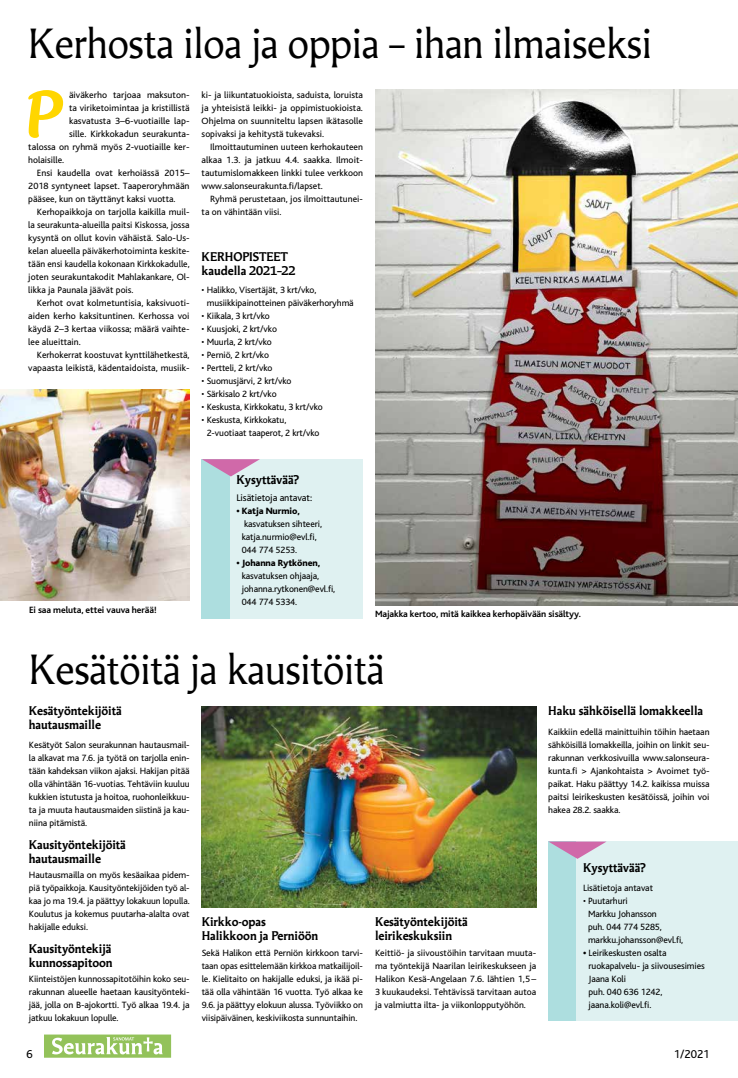
<style>
.page{position:relative;width:738px;height:1078px;background:#fff}
.page>*{position:absolute;margin:0;border:0;box-sizing:border-box;transform-origin:0 0}
.t1{font:78.8px "Bali Script";color:#ffd600}
.t2{font:40px "Martti";letter-spacing:-.01em;color:#000}
.t3{font:700 12px/14px "Martti";letter-spacing:-.01em;color:#000}
.t4{font:12px "Bliss";color:#000}
.t5{font:10px "Bliss";letter-spacing:-.01em;color:#000}
.t6{font:9.5px/13px "Bliss";color:#000;text-align:justify}
.t7{font:700 9.5px "Bliss";letter-spacing:-.01em;color:#000}
.t8{font:800 9.5px "Bliss";letter-spacing:-.01em;color:#000}
.s1{font-weight:800}
</style>
<div class="page">
<img style="left:375px;top:90px;width:362px;height:515px">
<svg style="left:44px;top:1034px;width:127px;height:23px"></svg>
<img style="left:201px;top:706px;width:335px;height:201px">
<div style="left:548px;top:841px;width:29px;height:179px;background:#addedf"></div>
<div style="left:576px;top:841px;width:161px;height:179px;background:#dff1f1"></div>
<svg style="left:548px;top:841px;width:58px;height:17px"></svg>
<div style="left:201px;top:459px;width:30px;height:159px;background:#addedf"></div>
<div style="left:230px;top:459px;width:133px;height:159px;background:#dff1f1"></div>
<svg style="left:202px;top:459px;width:58px;height:17px"></svg>
<img style="left:0;top:390px;width:189px;height:210px">
<h2 class="t2" style="left:28px;top:19px;width:625px">Kerhosta iloa ja oppia – ihan ilmaiseksi</h2>
<h1 class="t1" style="left:27px;top:75px;width:37px">P</h1>
<p class="t6" style="left:69px;top:88px;width:122px">äiväkerho tarjoaa maksuton-</p>
<p class="t6" style="left:69px;top:101px;width:122px">ta viriketoimintaa ja kristillistä</p>
<p class="t6" style="left:69px;top:114px;width:122px">kasvatusta 3–6-vuotiaille lap-</p>
<p class="t6" style="left:69px;top:127px;width:122px">sille. Kirkkokadun seurakunta-</p>
<p class="t6" style="left:28px;top:140px;width:163px">talossa on ryhmä myös 2-vuotiaille ker-</p>
<p class="t6" style="left:28px;top:153px;width:37px">holaisille.</p>
<p class="t6" style="left:37px;top:166px;width:154px">Ensi kaudella ovat kerhoiässä 2015–</p>
<p class="t6" style="left:28px;top:179px;width:163px">2018 syntyneet lapset. Taaperoryhmään</p>
<p class="t6" style="left:28px;top:192px;width:149px">pääsee, kun on täyttänyt kaksi vuotta.</p>
<p class="t6" style="left:37px;top:205px;width:154px">Kerhopaikkoja on tarjolla kaikilla muil-</p>
<p class="t6" style="left:28px;top:218px;width:163px">la seurakunta-alueilla paitsi Kiskossa, jossa</p>
<p class="t6" style="left:28px;top:231px;width:163px">kysyntä on ollut kovin vähäistä. Salo-Us-</p>
<p class="t6" style="left:28px;top:244px;width:163px">kelan alueella päiväkerhotoiminta keskite-</p>
<p class="t6" style="left:28px;top:257px;width:163px">tään ensi kaudella kokonaan Kirkkokadulle,</p>
<p class="t6" style="left:28px;top:270px;width:163px">joten seurakuntakodit Mahlakankare, Ol-</p>
<p class="t6" style="left:28px;top:283px;width:107px">likka ja Paunala jäävät pois.</p>
<p class="t6" style="left:37px;top:296px;width:154px">Kerhot ovat kolmetuntisia, kaksivuoti-</p>
<p class="t6" style="left:28px;top:309px;width:163px">aiden kerho kaksituntinen. Kerhossa voi</p>
<p class="t6" style="left:28px;top:322px;width:163px">käydä 2–3 kertaa viikossa; määrä vaihte-</p>
<p class="t6" style="left:28px;top:335px;width:54px">lee alueittain.</p>
<p class="t6" style="left:37px;top:348px;width:154px">Kerhokerrat koostuvat kynttilähetkestä,</p>
<p class="t6" style="left:28px;top:361px;width:163px">vapaasta leikistä, kädentaidoista, musiik-</p>
<p class="t6" style="left:201px;top:88px;width:163px">ki- ja liikuntatuokioista, saduista, loruista ja yhteisistä leikki- ja oppimistuokioista.<br>Ohjelma on suunniteltu lapsen ikätasolle sopivaksi ja kehitystä tukevaksi.</p>
<p class="t6" style="left:201px;top:140px;width:163px;text-indent:9px">Ilmoittautuminen uuteen kerhokauteen alkaa 1.3. ja jatkuu 4.4. saakka. Ilmoit&shy;tautumislomakkeen linkki tulee verkkoon www.salonseurakunta.fi/lapset.</p>
<p class="t6" style="left:201px;top:192px;width:163px;text-indent:9px">Ryhmä perustetaan, jos ilmoittautunei&shy;ta on vähintään viisi.</p>
<p class="t3" style="left:201px;top:249px;width:95px">KERHOPISTEET kaudella 2021–22</p>
<p class="t6" style="left:206px;top:283px;width:148px;text-indent:-5px">• Halikko, Visertäjät, 3 krt/vko, musiikkipainotteinen päiväkerhoryhmä</p>
<p class="t6" style="left:201px;top:309px;width:70px">• Kiikala, 3 krt/vko</p>
<p class="t6" style="left:201px;top:322px;width:77px">• Kuusjoki, 2 krt/vko</p>
<p class="t6" style="left:201px;top:335px;width:72px">• Muurla, 2 krt/vko</p>
<p class="t6" style="left:201px;top:348px;width:69px">• Perniö, 2 krt/vko</p>
<p class="t6" style="left:201px;top:361px;width:72px">• Pertteli, 2 krt/vko</p>
<p class="t6" style="left:201px;top:374px;width:91px">• Suomusjärvi, 2 krt/vko</p>
<p class="t6" style="left:201px;top:387px;width:76px">• Särkisalo 2 krt/vko</p>
<p class="t6" style="left:201px;top:400px;width:123px">• Keskusta, Kirkkokatu, 3 krt/vko</p>
<p class="t6" style="left:206px;top:413px;width:114px;text-indent:-5px">• Keskusta, Kirkkokatu,<br>2-vuotiaat taaperot, 2 krt/vko</p>
<p class="t7" style="left:29px;top:604px;width:129px">Ei saa meluta, ettei vauva herää!</p>
<p class="t3" style="left:236px;top:472px;width:64px">Kysyttävää?</p>
<p class="t5" style="left:236px;top:492px;width:77px">Lisätietoja antavat:</p>
<p class="t8" style="left:236px;top:506px;width:65px">• Katja Nurmio,</p>
<p class="t6" style="left:241px;top:517px;width:82px;text-align:left">kasvatuksen sihteeri, katja.nurmio@evl.fi,<br>044 774 5253.</p>
<p class="t8" style="left:236px;top:558px;width:85px">• Johanna Rytkönen,</p>
<p class="t6" style="left:241px;top:569px;width:95px;text-align:left">kasvatuksen ohjaaja, johanna.rytkonen@evl.fi,<br>044 774 5334.</p>
<p class="t7" style="left:375px;top:608px;width:207px">Majakka kertoo, mitä kaikkea kerhopäivään sisältyy.</p>
<h2 class="t2" style="left:29px;top:644px;width:357px">Kesätöitä ja kausitöitä</h2>
<p class="t3" style="left:29px;top:703px;width:94px">Kesätyöntekijöitä hautausmaille</p>
<p class="t6" style="left:29px;top:738px;width:162px">Kesätyöt Salon seurakunnan hautausmail&shy;la alkavat ma 7.6. ja työtä on tarjolla enin&shy;tään kahdeksan viikon ajaksi. Hakijan pitää olla vähintään 16-vuotias. Tehtäviin kuuluu kukkien istutusta ja hoitoa, ruohonleikkuu&shy;ta ja muuta hautausmaiden siistinä ja kau&shy;niina pitämistä.</p>
<p class="t3" style="left:29px;top:836px;width:98px">Kausityöntekijöitä hautausmaille</p>
<p class="t6" style="left:29px;top:868px;width:162px">Hautausmailla on myös kesäaikaa pidem&shy;piä työpaikkoja. Kausityöntekijöiden työ al&shy;kaa jo ma 19.4. ja päättyy lokakuun lopulla.<br>Koulutus ja kokemus puutarha-alalta ovat hakijalle eduksi.</p>
<p class="t3" style="left:29px;top:940px;width:85px">Kausityöntekijä kunnossapitoon</p>
<p class="t6" style="left:29px;top:972px;width:162px">Kiinteistöjen kunnossapitotöihin koko seu&shy;rakunnan alueelle haetaan kausityönteki&shy;jää, jolla on B-ajokortti. Työ alkaa 19.4. ja jatkuu lokakuun lopulle.</p>
<p class="t3" style="left:201px;top:913px;width:118px">Kirkko-opas<br>Halikkoon ja Perniöön</p>
<p class="t6" style="left:201px;top:946px;width:163px">Sekä Halikon että Perniön kirkkoon tarvi&shy;taan opas esittelemään kirkkoa matkailijoil&shy;le. Kielitaito on hakijalle eduksi, ja ikää pi&shy;tää olla vähintään 16 vuotta. Työ alkaa ke 9.6. ja päättyy elokuun alussa. Työviikko on viisipäiväinen, keskiviikosta sunnuntaihin.</p>
<p class="t3" style="left:375px;top:913px;width:94px">Kesätyöntekijöitä leirikeskuksiin</p>
<p class="t6" style="left:375px;top:946px;width:163px">Keittiö- ja siivoustöihin tarvitaan muuta&shy;ma työntekijä Naarilan leirikeskukseen ja Halikon Kesä-Angelaan 7.6. lähtien 1,5 – 3 kuukaudeksi. Tehtävissä tarvitaan autoa ja valmiutta ilta- ja viikonlopputyöhön.</p>
<p class="t3" style="left:548px;top:703px;width:156px">Haku sähköisellä lomakkeella</p>
<p class="t6" style="left:548px;top:725px;width:163px">Kaikkiin edellä mainittuihin töihin haetaan sähköisillä lomakkeilla, joihin on linkit seu&shy;rakunnan verkkosivuilla www.salonseura&shy;kunta.fi &gt; Ajankohtaista &gt; Avoimet työ&shy;paikat. Haku päättyy 14.2. kaikissa muissa paitsi leirikeskusten kesätöissä, joihin voi hakea 28.2. saakka.</p>
<p class="t3" style="left:582px;top:860px;width:64px">Kysyttävää?</p>
<p class="t6" style="left:582px;top:881px;width:71px">Lisätietoja antavat</p>
<p class="t6" style="left:587px;top:894px;width:97px;text-align:left;text-indent:-5px">• Puutarhuri<br>Markku Johansson<br>puh. 044 774 5285, markku.johansson@evl.fi,</p>
<p class="t6" style="left:588px;top:946px;width:118px;text-align:left;text-indent:-5px"><span class="s1">•</span> Leirikeskusten osalta ruokapalvelu- ja siivousesimies<br>Jaana Koli<br>puh. 040 636 1242, jaana.koli@evl.fi.</p>
<p class="t4" style="left:26px;top:1047px;width:8px">6</p>
<p class="t4" style="left:673px;top:1047px;width:37px">1/2021</p>
</div>
